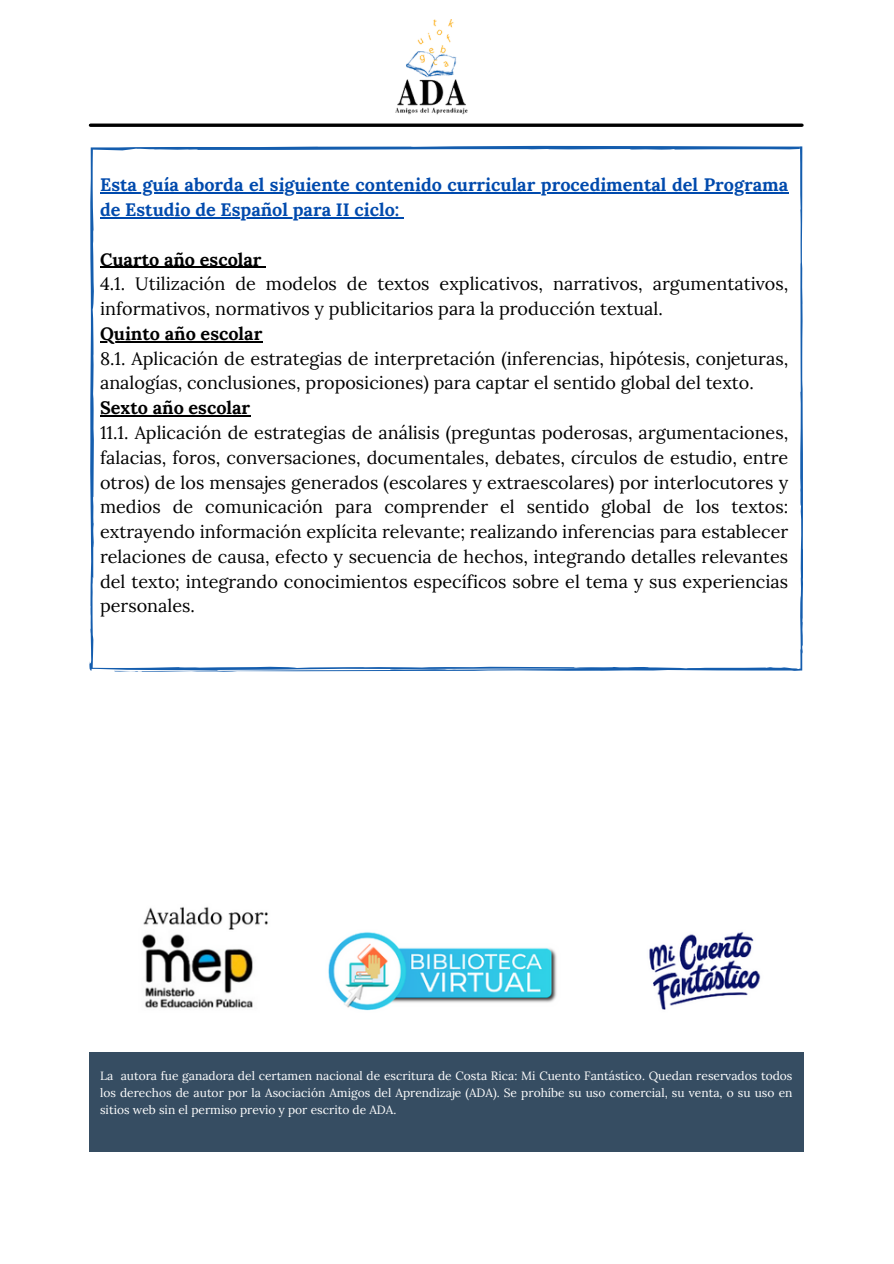
<style>
.page{position:relative;width:894px;height:1264px;background:#fff}
.page>*{position:absolute;margin:0;border:0;box-sizing:border-box;transform-origin:0 0}
.t1{font:18px/24.8px "Lora";color:#000}
.t2{font:700 18px "Lora";color:#004aad}
.t3{font:700 18px "Lora";color:#000}
.t4{font:12px/17px "Lora";color:#fff;text-align:justify}
.s1{font-weight:700}
</style>
<div class="page">
<img style="left:395px;top:20px;width:72px;height:95px">
<svg style="left:89px;top:146px;width:714px;height:526px"></svg>
<hr style="left:100px;top:192px;width:688px;height:2px;background:#004aad">
<hr style="left:100px;top:217px;width:299px;height:1px;background:#004aad">
<hr style="left:100px;top:267px;width:161px;height:1px;background:#000">
<hr style="left:100px;top:341px;width:162px;height:1px;background:#000">
<hr style="left:100px;top:415px;width:150px;height:1px;background:#000">
<svg style="left:90px;top:123px;width:711px;height:4px;background:#272727"></svg>
<div style="left:89px;top:1052px;width:714px;height:100px;background:#364d62"></div>
<img style="left:142px;top:906px;width:619px;height:105px">
<p class="t2" style="left:100px;top:173px;width:689px">Esta guía aborda el siguiente contenido curricular procedimental del Programa</p>
<p class="t2" style="left:100px;top:198px;width:301px">de Estudio de Español para II ciclo:</p>
<p class="t3" style="left:100px;top:247px;width:163px">Cuarto año escolar</p>
<h1 class="t1" style="left:100px;top:271px;width:689px">4.1. Utilización de modelos de textos explicativos, narrativos, argumentativos, informativos, normativos y publicitarios para la producción textual.</h1>
<h2 class="t1" style="left:100px;top:321px;width:689px"><span class="s1">Quinto año escolar<br></span>8.1. Aplicación de estrategias de interpretación (inferencias, hipótesis, conjeturas, analogías, conclusiones, proposiciones) para captar el sentido global del texto.<br><span class="s1">Sexto año escolar<br></span>11.1. Aplicación de estrategias de análisis (preguntas poderosas, argumentaciones, falacias, foros, conversaciones, documentales, debates, círculos de estudio, entre otros) de los mensajes generados (escolares y extraescolares) por interlocutores y medios de comunicación para comprender el sentido global de los textos: extrayendo información explícita relevante; realizando inferencias para establecer relaciones de causa, efecto y secuencia de hechos, integrando detalles relevantes del texto; integrando conocimientos específicos sobre el tema y sus experiencias personales.</h2>
<p class="t4" style="left:100px;top:1067px;width:693px">La autora fue ganadora del certamen nacional de escritura de Costa Rica: Mi Cuento Fantástico. Quedan reservados todos los derechos de autor por la Asociación Amigos del Aprendizaje (ADA). Se prohíbe su uso comercial, su venta, o su uso en sitios web sin el permiso previo y por escrito de ADA.</p>
</div>
